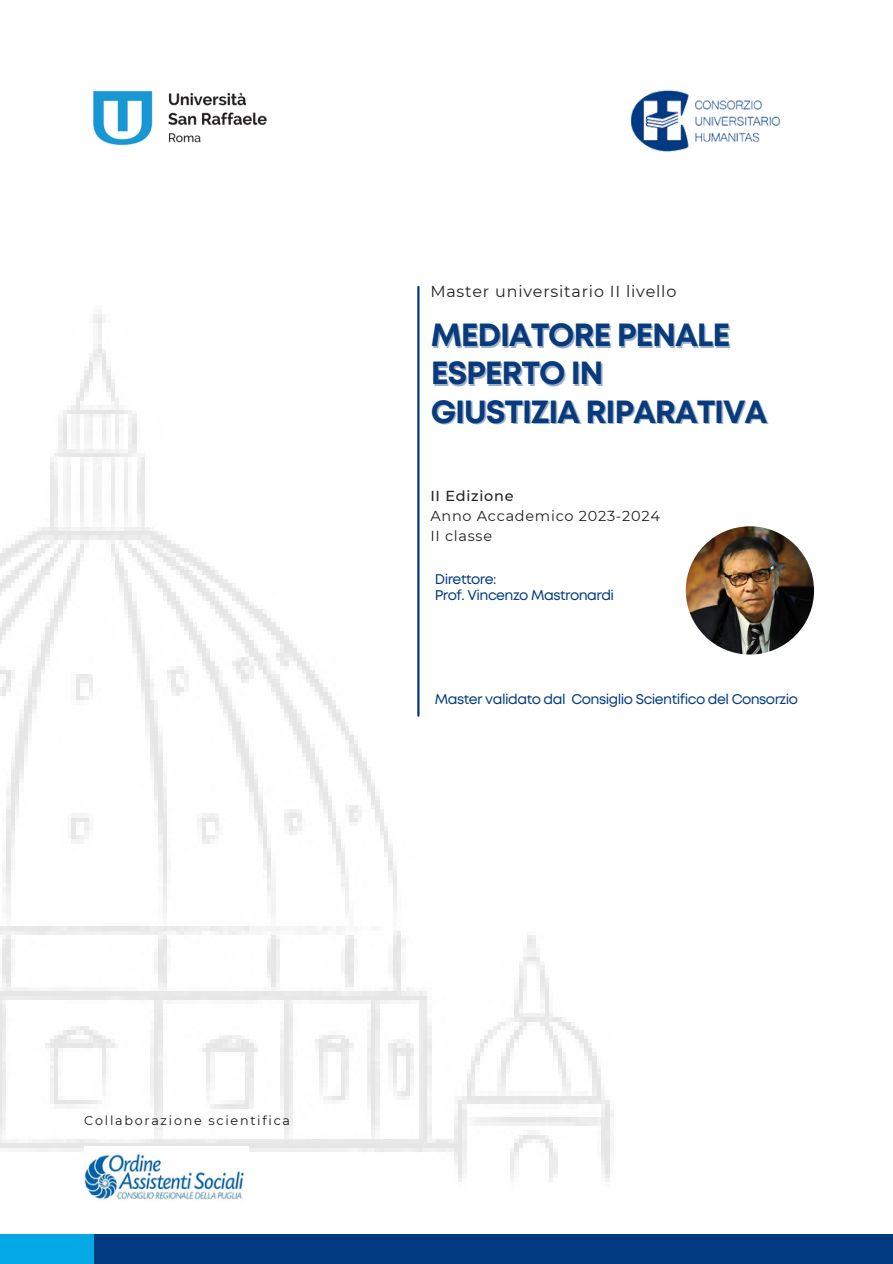
<style>
.page{position:relative;width:893px;height:1264px;background:#fff}
.page>*{position:absolute;margin:0;border:0;box-sizing:border-box;transform-origin:0 0}
.t1{font:700 32.1px "Mont";letter-spacing:-.035em;color:#093a7c}
.t2{font:15.9px "Montserrat";letter-spacing:.05em;color:#222}
.t3{font:14.4px "Montserrat";letter-spacing:.05em;color:#222}
.t4{font:500 14.4px "Montserrat";letter-spacing:.05em;color:#222}
.t5{font:14.1px "Mont";letter-spacing:-.04em;color:#013a81}
.t6{font:12.75px "Montserrat";letter-spacing:.135em;color:#1b1718}
</style>
<div class="page">
<img style="left:630px;top:90px;width:151px;height:62px">
<div style="left:49px;top:1233px;width:843px;height:30px;background:#013a81"></div>
<div style="left:0;top:1233px;width:93px;height:30px;background:#04a8e5"></div>
<img style="left:0;top:301px;width:815px;height:881px">
<hr style="left:417px;top:287px;width:2px;height:428px;background:#013a81">
<img style="left:93px;top:91px;width:174px;height:54px">
<img style="left:685px;top:526px;width:129px;height:128px;border-radius:50%">
<img style="left:84px;top:1146px;width:165px;height:54px">
<p class="t2" style="left:430px;top:282px;width:247px">Master universitario II livello</p>
<p class="t1" style="left:430px;top:323px;width:301px">MEDIATORE PENALE</p>
<p class="t1" style="left:430px;top:361px;width:174px">ESPERTO IN</p>
<p class="t1" style="left:430px;top:399px;width:338px">GIUSTIZIA RIPARATIVA</p>
<p class="t4" style="left:430px;top:487px;width:85px">II Edizione</p>
<p class="t3" style="left:430px;top:507px;width:231px">Anno Accademico 2023-2024</p>
<p class="t3" style="left:430px;top:527px;width:63px">II classe</p>
<p class="t5" style="left:435px;top:574px;width:63px">Direttore:</p>
<p class="t5" style="left:435px;top:589px;width:181px">Prof. Vincenzo Mastronardi</p>
<p class="t5" style="left:435px;top:693px;width:365px">Master validato dal Consiglio Scientifico del Consorzio</p>
<p class="t6" style="left:84px;top:1112px;width:207px">Collaborazione scientifica</p>
</div>
